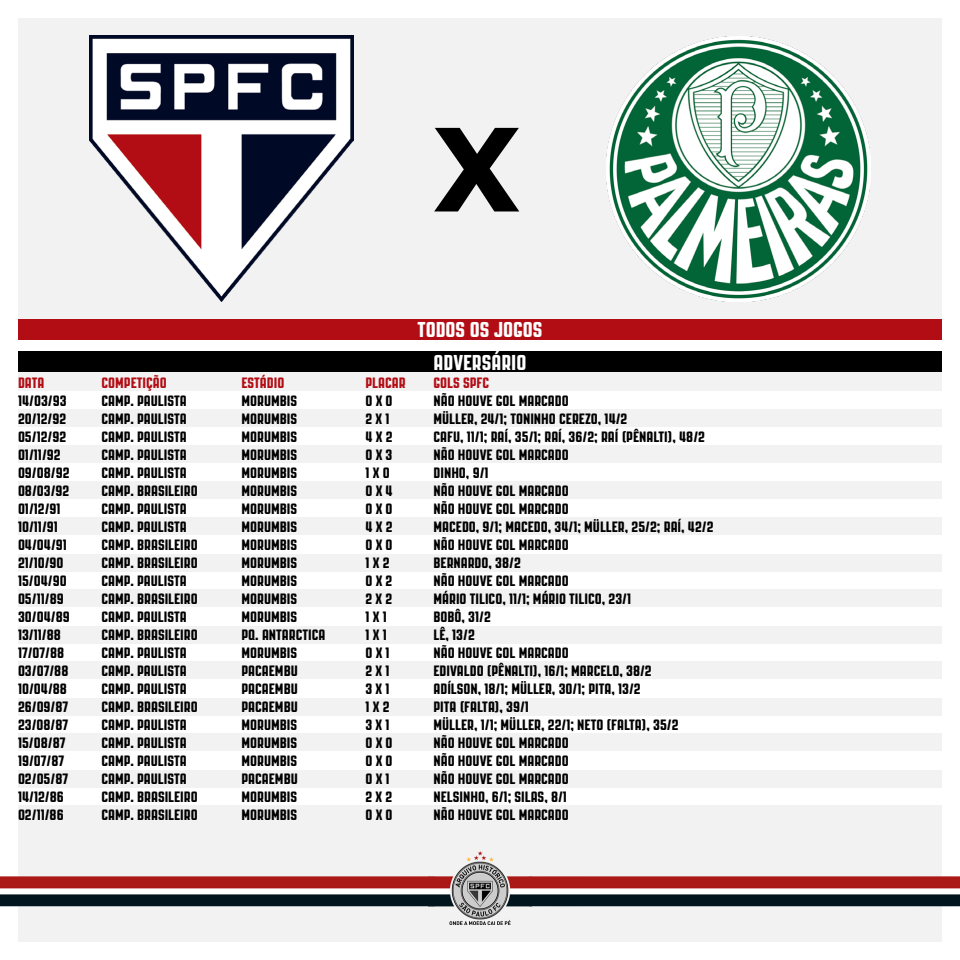
<style>
.page{position:relative;width:960px;height:960px;background:#fff}
.page>*{position:absolute;margin:0;border:0;box-sizing:border-box;transform-origin:0 0}
.t1{font:700 115px "Verdana";color:#000}
.t2{font:21.5px "PAG Revolucion";color:#fff}
.t3{font:15px "PAG Revolucion";color:#000}
.t4{font:15px "PAG Revolucion";color:#b20d15}
</style>
<div class="page">
<div style="left:18px;top:372px;width:924px;height:20px;background:#f2f2f2"></div>
<div style="left:18px;top:391px;width:924px;height:18px;background:#fff"></div>
<div style="left:18px;top:445px;width:924px;height:18px;background:#f2f2f2"></div>
<div style="left:18px;top:589px;width:924px;height:18px;background:#f2f2f2"></div>
<div style="left:18px;top:733px;width:924px;height:18px;background:#f2f2f2"></div>
<div style="left:18px;top:517px;width:924px;height:18px;background:#f2f2f2"></div>
<div style="left:18px;top:661px;width:924px;height:18px;background:#f2f2f2"></div>
<div style="left:18px;top:805px;width:924px;height:18px;background:#f2f2f2"></div>
<div style="left:18px;top:823px;width:924px;height:119px;background:#f2f2f2"></div>
<div style="left:18px;top:409px;width:924px;height:18px;background:#f2f2f2"></div>
<div style="left:18px;top:554px;width:924px;height:18px;background:#f2f2f2"></div>
<div style="left:18px;top:698px;width:924px;height:18px;background:#f2f2f2"></div>
<div style="left:18px;top:481px;width:924px;height:18px;background:#f2f2f2"></div>
<div style="left:18px;top:626px;width:924px;height:18px;background:#f2f2f2"></div>
<div style="left:18px;top:770px;width:924px;height:18px;background:#f2f2f2"></div>
<div style="left:18px;top:18px;width:924px;height:322px;background:#f2f2f2"></div>
<img style="left:89px;top:36px;width:264px;height:266px">
<img style="left:0;top:852px;width:960px;height:72px">
<div style="left:18px;top:351px;width:924px;height:21px;background:#000"></div>
<div style="left:18px;top:320px;width:924px;height:20px;background:#b20d15"></div>
<img style="left:607px;top:36px;width:264px;height:266px">
<h1 class="t1" style="left:433px;top:88px;width:89px">X</h1>
<h2 class="t2" style="left:418px;top:318px;width:126px">TODOS OS JOGOS</h2>
<h2 class="t2" style="left:434px;top:351px;width:94px">ADVERSÁRIO</h2>
<p class="t4" style="left:18px;top:374px;width:28px">DATA</p>
<p class="t4" style="left:102px;top:374px;width:67px">COMPETIÇÃO</p>
<p class="t4" style="left:242px;top:374px;width:44px">ESTÁDIO</p>
<p class="t4" style="left:366px;top:374px;width:42px">PLACAR</p>
<p class="t4" style="left:434px;top:374px;width:57px">GOLS SPFC</p>
<p class="t3" style="left:18px;top:392px;width:50px">14/03/93</p>
<p class="t3" style="left:102px;top:392px;width:87px">CAMP. PAULISTA</p>
<p class="t3" style="left:242px;top:392px;width:57px">MORUMBIS</p>
<p class="t3" style="left:366px;top:392px;width:29px">0 X 0</p>
<p class="t3" style="left:434px;top:392px;width:137px">NÃO HOUVE GOL MARCADO</p>
<p class="t3" style="left:18px;top:410px;width:50px">20/12/92</p>
<p class="t3" style="left:102px;top:410px;width:87px">CAMP. PAULISTA</p>
<p class="t3" style="left:242px;top:410px;width:57px">MORUMBIS</p>
<p class="t3" style="left:366px;top:410px;width:26px">2 X 1</p>
<p class="t3" style="left:434px;top:410px;width:195px">MÜLLER, 24/1; TONINHO CEREZO, 14/2</p>
<p class="t3" style="left:18px;top:428px;width:50px">05/12/92</p>
<p class="t3" style="left:102px;top:428px;width:87px">CAMP. PAULISTA</p>
<p class="t3" style="left:242px;top:428px;width:57px">MORUMBIS</p>
<p class="t3" style="left:366px;top:428px;width:29px">4 X 2</p>
<p class="t3" style="left:434px;top:428px;width:273px">CAFU, 11/1; RAÍ, 35/1; RAÍ, 36/2; RAÍ (PÊNALTI), 48/2</p>
<p class="t3" style="left:18px;top:446px;width:44px">01/11/92</p>
<p class="t3" style="left:102px;top:446px;width:87px">CAMP. PAULISTA</p>
<p class="t3" style="left:242px;top:446px;width:57px">MORUMBIS</p>
<p class="t3" style="left:366px;top:446px;width:29px">0 X 3</p>
<p class="t3" style="left:434px;top:446px;width:137px">NÃO HOUVE GOL MARCADO</p>
<p class="t3" style="left:18px;top:464px;width:53px">09/08/92</p>
<p class="t3" style="left:102px;top:464px;width:87px">CAMP. PAULISTA</p>
<p class="t3" style="left:242px;top:464px;width:57px">MORUMBIS</p>
<p class="t3" style="left:366px;top:464px;width:26px">1 X 0</p>
<p class="t3" style="left:434px;top:464px;width:57px">DINHO, 9/1</p>
<p class="t3" style="left:18px;top:482px;width:53px">08/03/92</p>
<p class="t3" style="left:102px;top:482px;width:98px">CAMP. BRASILEIRO</p>
<p class="t3" style="left:242px;top:482px;width:57px">MORUMBIS</p>
<p class="t3" style="left:366px;top:482px;width:29px">0 X 4</p>
<p class="t3" style="left:434px;top:482px;width:137px">NÃO HOUVE GOL MARCADO</p>
<p class="t3" style="left:18px;top:500px;width:44px">01/12/91</p>
<p class="t3" style="left:102px;top:500px;width:87px">CAMP. PAULISTA</p>
<p class="t3" style="left:242px;top:500px;width:57px">MORUMBIS</p>
<p class="t3" style="left:366px;top:500px;width:29px">0 X 0</p>
<p class="t3" style="left:434px;top:500px;width:137px">NÃO HOUVE GOL MARCADO</p>
<p class="t3" style="left:18px;top:518px;width:41px">10/11/91</p>
<p class="t3" style="left:102px;top:518px;width:87px">CAMP. PAULISTA</p>
<p class="t3" style="left:242px;top:518px;width:57px">MORUMBIS</p>
<p class="t3" style="left:366px;top:518px;width:29px">4 X 2</p>
<p class="t3" style="left:434px;top:518px;width:282px">MACEDO, 9/1; MACEDO, 34/1; MÜLLER, 25/2; RAÍ, 42/2</p>
<p class="t3" style="left:18px;top:536px;width:50px">04/04/91</p>
<p class="t3" style="left:102px;top:536px;width:98px">CAMP. BRASILEIRO</p>
<p class="t3" style="left:242px;top:536px;width:57px">MORUMBIS</p>
<p class="t3" style="left:366px;top:536px;width:29px">0 X 0</p>
<p class="t3" style="left:434px;top:536px;width:137px">NÃO HOUVE GOL MARCADO</p>
<p class="t3" style="left:18px;top:554px;width:47px">21/10/90</p>
<p class="t3" style="left:102px;top:554px;width:98px">CAMP. BRASILEIRO</p>
<p class="t3" style="left:242px;top:554px;width:57px">MORUMBIS</p>
<p class="t3" style="left:366px;top:554px;width:26px">1 X 2</p>
<p class="t3" style="left:434px;top:554px;width:89px">BERNARDO, 38/2</p>
<p class="t3" style="left:18px;top:572px;width:50px">15/04/90</p>
<p class="t3" style="left:102px;top:572px;width:87px">CAMP. PAULISTA</p>
<p class="t3" style="left:242px;top:572px;width:57px">MORUMBIS</p>
<p class="t3" style="left:366px;top:572px;width:28px">0 X 2</p>
<p class="t3" style="left:434px;top:572px;width:137px">NÃO HOUVE GOL MARCADO</p>
<p class="t3" style="left:18px;top:590px;width:47px">05/11/89</p>
<p class="t3" style="left:102px;top:590px;width:98px">CAMP. BRASILEIRO</p>
<p class="t3" style="left:242px;top:590px;width:57px">MORUMBIS</p>
<p class="t3" style="left:366px;top:590px;width:28px">2 X 2</p>
<p class="t3" style="left:434px;top:590px;width:199px">MÁRIO TILICO, 11/1; MÁRIO TILICO, 23/1</p>
<p class="t3" style="left:18px;top:608px;width:53px">30/04/89</p>
<p class="t3" style="left:102px;top:608px;width:87px">CAMP. PAULISTA</p>
<p class="t3" style="left:242px;top:608px;width:57px">MORUMBIS</p>
<p class="t3" style="left:366px;top:608px;width:23px">1 X 1</p>
<p class="t3" style="left:434px;top:608px;width:59px">BOBÔ, 31/2</p>
<p class="t3" style="left:18px;top:626px;width:44px">13/11/88</p>
<p class="t3" style="left:102px;top:626px;width:98px">CAMP. BRASILEIRO</p>
<p class="t3" style="left:242px;top:626px;width:85px">PQ. ANTARCTICA</p>
<p class="t3" style="left:366px;top:626px;width:23px">1 X 1</p>
<p class="t3" style="left:434px;top:626px;width:43px">LÊ, 13/2</p>
<p class="t3" style="left:18px;top:644px;width:48px">17/07/88</p>
<p class="t3" style="left:102px;top:644px;width:87px">CAMP. PAULISTA</p>
<p class="t3" style="left:242px;top:644px;width:57px">MORUMBIS</p>
<p class="t3" style="left:366px;top:644px;width:26px">0 X 1</p>
<p class="t3" style="left:434px;top:644px;width:137px">NÃO HOUVE GOL MARCADO</p>
<p class="t3" style="left:18px;top:662px;width:52px">03/07/88</p>
<p class="t3" style="left:102px;top:662px;width:87px">CAMP. PAULISTA</p>
<p class="t3" style="left:242px;top:662px;width:58px">PACAEMBU</p>
<p class="t3" style="left:366px;top:662px;width:26px">2 X 1</p>
<p class="t3" style="left:434px;top:662px;width:220px">EDIVALDO (PÊNALTI), 16/1; MARCELO, 38/2</p>
<p class="t3" style="left:18px;top:680px;width:50px">10/04/88</p>
<p class="t3" style="left:102px;top:680px;width:87px">CAMP. PAULISTA</p>
<p class="t3" style="left:242px;top:680px;width:58px">PACAEMBU</p>
<p class="t3" style="left:366px;top:680px;width:26px">3 X 1</p>
<p class="t3" style="left:434px;top:680px;width:209px">ADÍLSON, 18/1; MÜLLER, 30/1; PITA, 13/2</p>
<p class="t3" style="left:18px;top:698px;width:52px">26/09/87</p>
<p class="t3" style="left:102px;top:698px;width:98px">CAMP. BRASILEIRO</p>
<p class="t3" style="left:242px;top:698px;width:58px">PACAEMBU</p>
<p class="t3" style="left:366px;top:698px;width:26px">1 X 2</p>
<p class="t3" style="left:434px;top:698px;width:97px">PITA (FALTA), 39/1</p>
<p class="t3" style="left:18px;top:716px;width:52px">23/08/87</p>
<p class="t3" style="left:102px;top:716px;width:87px">CAMP. PAULISTA</p>
<p class="t3" style="left:242px;top:716px;width:57px">MORUMBIS</p>
<p class="t3" style="left:366px;top:716px;width:26px">3 X 1</p>
<p class="t3" style="left:434px;top:716px;width:247px">MÜLLER, 1/1; MÜLLER, 22/1; NETO (FALTA), 35/2</p>
<p class="t3" style="left:18px;top:734px;width:49px">15/08/87</p>
<p class="t3" style="left:102px;top:734px;width:87px">CAMP. PAULISTA</p>
<p class="t3" style="left:242px;top:734px;width:57px">MORUMBIS</p>
<p class="t3" style="left:366px;top:734px;width:29px">0 X 0</p>
<p class="t3" style="left:434px;top:734px;width:137px">NÃO HOUVE GOL MARCADO</p>
<p class="t3" style="left:18px;top:752px;width:48px">19/07/87</p>
<p class="t3" style="left:102px;top:752px;width:87px">CAMP. PAULISTA</p>
<p class="t3" style="left:242px;top:752px;width:57px">MORUMBIS</p>
<p class="t3" style="left:366px;top:752px;width:29px">0 X 0</p>
<p class="t3" style="left:434px;top:752px;width:137px">NÃO HOUVE GOL MARCADO</p>
<p class="t3" style="left:18px;top:770px;width:52px">02/05/87</p>
<p class="t3" style="left:102px;top:770px;width:87px">CAMP. PAULISTA</p>
<p class="t3" style="left:242px;top:770px;width:58px">PACAEMBU</p>
<p class="t3" style="left:366px;top:770px;width:26px">0 X 1</p>
<p class="t3" style="left:434px;top:770px;width:137px">NÃO HOUVE GOL MARCADO</p>
<p class="t3" style="left:18px;top:788px;width:47px">14/12/86</p>
<p class="t3" style="left:102px;top:788px;width:98px">CAMP. BRASILEIRO</p>
<p class="t3" style="left:242px;top:788px;width:57px">MORUMBIS</p>
<p class="t3" style="left:366px;top:788px;width:28px">2 X 2</p>
<p class="t3" style="left:434px;top:788px;width:135px">NELSINHO, 6/1; SILAS, 8/1</p>
<p class="t3" style="left:18px;top:806px;width:47px">02/11/86</p>
<p class="t3" style="left:102px;top:806px;width:98px">CAMP. BRASILEIRO</p>
<p class="t3" style="left:242px;top:806px;width:57px">MORUMBIS</p>
<p class="t3" style="left:366px;top:806px;width:29px">0 X 0</p>
<p class="t3" style="left:434px;top:806px;width:137px">NÃO HOUVE GOL MARCADO</p>
</div>
